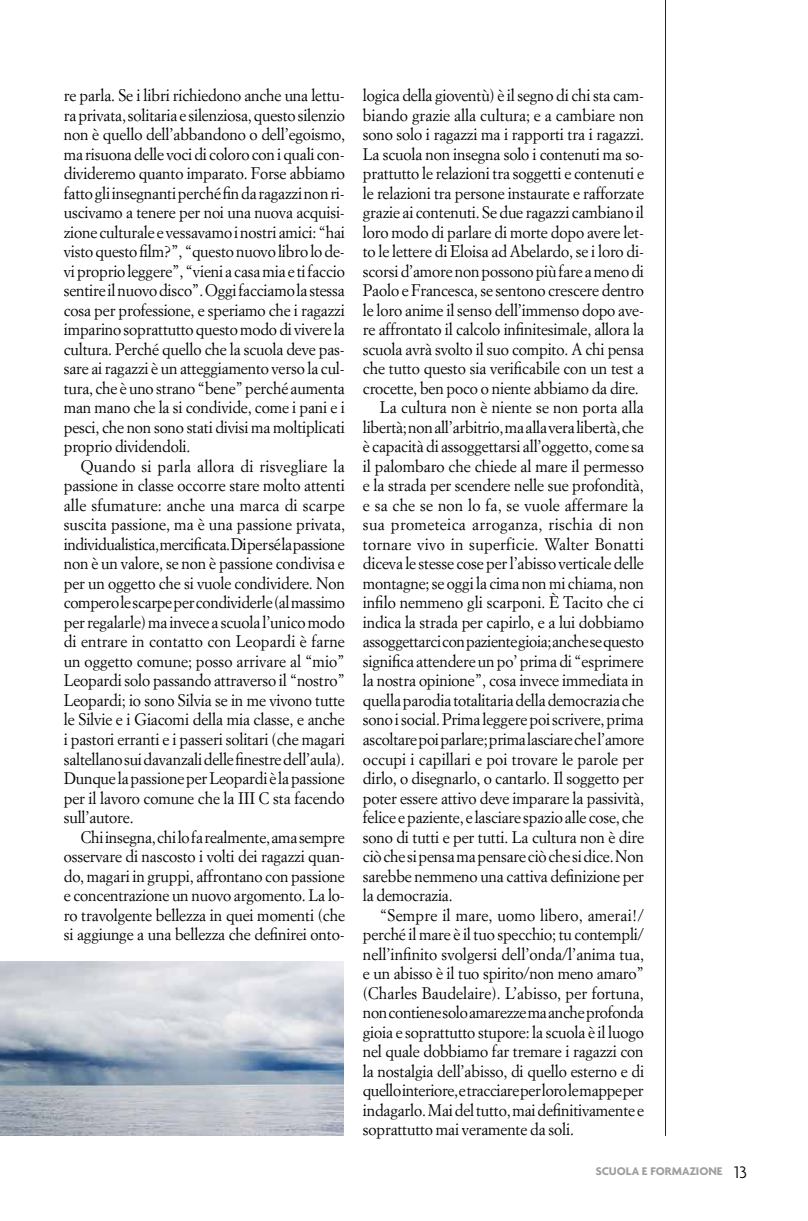
<style>
.page{position:relative;width:808px;height:1221px;background:#fff}
.page>*{position:absolute;margin:0;border:0;box-sizing:border-box;transform-origin:0 0}
.t1{font:16.5px/19.5px "Simoncini Garamond";letter-spacing:-.01em;color:#000;text-align:justify;scale:.95 1}
.t2{font:16.5px "Simoncini Garamond";letter-spacing:.01em;color:#000;scale:.95 1}
.t3{font:16.5px "Simoncini Garamond";letter-spacing:.015em;color:#000;scale:.95 1}
.t4{font:16.5px "Simoncini Garamond";letter-spacing:.02em;color:#000;scale:.95 1}
.t5{font:700 12px "Agenda";color:#9c9e9f}
.s1{font-weight:300;font-size:18px;color:#000}
</style>
<div class="page">
<hr style="left:665px;top:0;width:1px;height:1135px;background:#000">
<img style="left:0;top:961px;width:343px;height:174px">
<p class="t1" style="left:64px;top:85px;width:297px">re parla. Se i libri richiedono anche una lettu&shy;ra privata, solitaria e silenziosa, questo silenzio non è quello dell’abbandono o dell’egoismo, ma risuona delle voci di coloro con i quali con&shy;divideremo quanto imparato. Forse abbiamo fatto gli insegnanti perché fin da ragazzi non ri&shy;uscivamo a tenere per noi una nuova acquisi&shy;zione culturale e vessavamo i nostri amici: “hai visto questo film?”, “questo nuovo libro lo de&shy;vi proprio leggere”, “vieni a casa mia e ti faccio sentire il nuovo disco”. Oggi facciamo la stessa cosa per professione, e speriamo che i ragazzi imparino soprattutto questo modo di vivere la cultura. Perché quello che la scuola deve pas&shy;sare ai ragazzi è un atteggiamento verso la cul&shy;tura, che è uno strano “bene” perché aumenta man mano che la si condivide, come i pani e i pesci, che non sono stati divisi ma moltiplicati proprio dividendoli.</p>
<p class="t1" style="left:64px;top:456px;width:297px;text-indent:17px">Quando si parla allora di risvegliare la passione in classe occorre stare molto attenti alle sfumature: anche una marca di scarpe suscita passione, ma è una passione privata, individualistica, mercificata. Di per sé la passione non è un valore, se non è passione condivisa e per un oggetto che si vuole condividere. Non compero le scarpe per condividerle (al massimo per regalarle) ma invece a scuola l’unico modo di entrare in contatto con Leopardi è farne un oggetto comune; posso arrivare al “mio” Leopardi solo passando attraverso il “nostro” Leopardi; io sono Silvia se in me vivono tutte le Silvie e i Giacomi della mia classe, e anche i pastori erranti e i passeri solitari (che magari saltellano sui davanzali delle finestre dell’aula).<br>Dunque la passione per Leopardi è la passione per il lavoro comune che la III C sta facendo sull’autore.</p>
<p class="t1" style="left:64px;top:826px;width:298px;text-indent:17px">Chi insegna, chi lo fa realmente, ama sempre osservare di nascosto i volti dei ragazzi quan&shy;do, magari in gruppi, affrontano con passione e concentrazione un nuovo argomento. La lo&shy;ro travolgente bellezza in quei momenti (che si aggiunge a una bellezza che definirei onto-</p>
<p class="t1" style="left:363px;top:85px;width:297px">logica della gioventù) è il segno di chi sta cam-</p>
<p class="t1" style="left:363px;top:105px;width:297px">biando grazie alla cultura; e a cambiare non</p>
<p class="t1" style="left:363px;top:124px;width:297px">sono solo i ragazzi ma i rapporti tra i ragazzi.</p>
<p class="t1" style="left:363px;top:144px;width:297px">La scuola non insegna solo i contenuti ma so-</p>
<p class="t1" style="left:363px;top:163px;width:297px">prattutto le relazioni tra soggetti e contenuti e</p>
<p class="t1" style="left:363px;top:183px;width:297px">le relazioni tra persone instaurate e rafforzate</p>
<p class="t1" style="left:363px;top:202px;width:297px">grazie ai contenuti. Se due ragazzi cambiano il</p>
<p class="t1" style="left:363px;top:222px;width:297px">loro modo di parlare di morte dopo avere let-</p>
<p class="t1" style="left:363px;top:241px;width:297px">to le lettere di Eloisa ad Abelardo, se i loro di-</p>
<p class="t1" style="left:363px;top:261px;width:297px">scorsi d’amore non possono più fare a meno di</p>
<p class="t1" style="left:363px;top:280px;width:297px">Paolo e Francesca, se sentono crescere dentro</p>
<p class="t1" style="left:363px;top:300px;width:297px">le loro anime il senso dell’immenso dopo ave-</p>
<p class="t1" style="left:363px;top:319px;width:297px">re affrontato il calcolo infinitesimale, allora la</p>
<p class="t1" style="left:363px;top:339px;width:297px">scuola avrà svolto il suo compito. A chi pensa</p>
<p class="t1" style="left:363px;top:358px;width:298px">che tutto questo sia verificabile con un test a</p>
<p class="t1" style="left:363px;top:378px;width:292px">crocette, ben poco o niente abbiamo da dire.</p>
<p class="t1" style="left:380px;top:397px;width:279px">La cultura non è niente se non porta alla</p>
<p class="t1" style="left:363px;top:417px;width:297px">libertà; non all’arbitrio, ma alla vera libertà, che</p>
<p class="t1" style="left:363px;top:436px;width:297px">è capacità di assoggettarsi all’oggetto, come sa</p>
<p class="t1" style="left:363px;top:456px;width:297px">il palombaro che chiede al mare il permesso</p>
<p class="t1" style="left:363px;top:475px;width:297px">e la strada per scendere nelle sue profondità,</p>
<p class="t2" style="left:363px;top:495px;width:297px">e sa che se non lo fa, se vuole affermare la</p>
<p class="t4" style="left:363px;top:514px;width:297px">sua prometeica arroganza, rischia di non</p>
<p class="t3" style="left:363px;top:534px;width:297px">tornare vivo in superficie. Walter Bonatti</p>
<p class="t1" style="left:363px;top:553px;width:297px">diceva le stesse cose per l’abisso verticale delle</p>
<p class="t1" style="left:363px;top:573px;width:297px">montagne; se oggi la cima non mi chiama, non</p>
<p class="t1" style="left:363px;top:592px;width:297px">infilo nemmeno gli scarponi. È Tacito che ci</p>
<p class="t1" style="left:363px;top:612px;width:297px">indica la strada per capirlo, e a lui dobbiamo</p>
<p class="t1" style="left:363px;top:631px;width:297px">assoggettarci con paziente gioia; anche se questo</p>
<p class="t1" style="left:363px;top:651px;width:297px">significa attendere un po’ prima di “esprimere</p>
<p class="t1" style="left:363px;top:670px;width:297px">la nostra opinione”, cosa invece immediata in</p>
<p class="t1" style="left:363px;top:690px;width:297px">quella parodia totalitaria della democrazia che</p>
<p class="t1" style="left:363px;top:709px;width:297px">sono i social. Prima leggere poi scrivere, prima</p>
<p class="t1" style="left:363px;top:729px;width:298px">ascoltare poi parlare; prima lasciare che l’amore</p>
<p class="t1" style="left:363px;top:748px;width:297px">occupi i capillari e poi trovare le parole per</p>
<p class="t1" style="left:363px;top:768px;width:297px">dirlo, o disegnarlo, o cantarlo. Il soggetto per</p>
<p class="t1" style="left:363px;top:787px;width:297px">poter essere attivo deve imparare la passività,</p>
<p class="t1" style="left:363px;top:807px;width:297px">felice e paziente, e lasciare spazio alle cose, che</p>
<p class="t1" style="left:363px;top:826px;width:297px">sono di tutti e per tutti. La cultura non è dire</p>
<p class="t1" style="left:363px;top:846px;width:297px">ciò che si pensa ma pensare ciò che si dice. Non</p>
<p class="t1" style="left:363px;top:865px;width:297px">sarebbe nemmeno una cattiva definizione per</p>
<p class="t1" style="left:363px;top:885px;width:96px">la democrazia.</p>
<p class="t2" style="left:380px;top:904px;width:279px">“Sempre il mare, uomo libero, amerai!/</p>
<p class="t1" style="left:363px;top:924px;width:297px">perché il mare è il tuo specchio; tu contempli/</p>
<p class="t1" style="left:363px;top:943px;width:297px">nell’infinito svolgersi dell’onda/l’anima tua,</p>
<p class="t1" style="left:363px;top:963px;width:297px">e un abisso è il tuo spirito/non meno amaro”</p>
<p class="t1" style="left:363px;top:982px;width:297px">(Charles Baudelaire). L’abisso, per fortuna,</p>
<p class="t1" style="left:363px;top:1002px;width:297px">non contiene solo amarezze ma anche profonda</p>
<p class="t1" style="left:363px;top:1021px;width:297px">gioia e soprattutto stupore: la scuola è il luogo</p>
<p class="t1" style="left:363px;top:1041px;width:297px">nel quale dobbiamo far tremare i ragazzi con</p>
<p class="t1" style="left:363px;top:1060px;width:297px">la nostalgia dell’abisso, di quello esterno e di</p>
<p class="t1" style="left:363px;top:1080px;width:297px">quello interiore, e tracciare per loro le mappe per</p>
<p class="t1" style="left:363px;top:1099px;width:297px">indagarlo. Mai del tutto, mai definitivamente e</p>
<p class="t1" style="left:363px;top:1119px;width:224px">soprattutto mai veramente da soli.</p>
<p class="t5" style="left:596px;top:1163px;width:153px">SCUOLA E FORMAZIONE <span class="s1">13</span></p>
</div>
